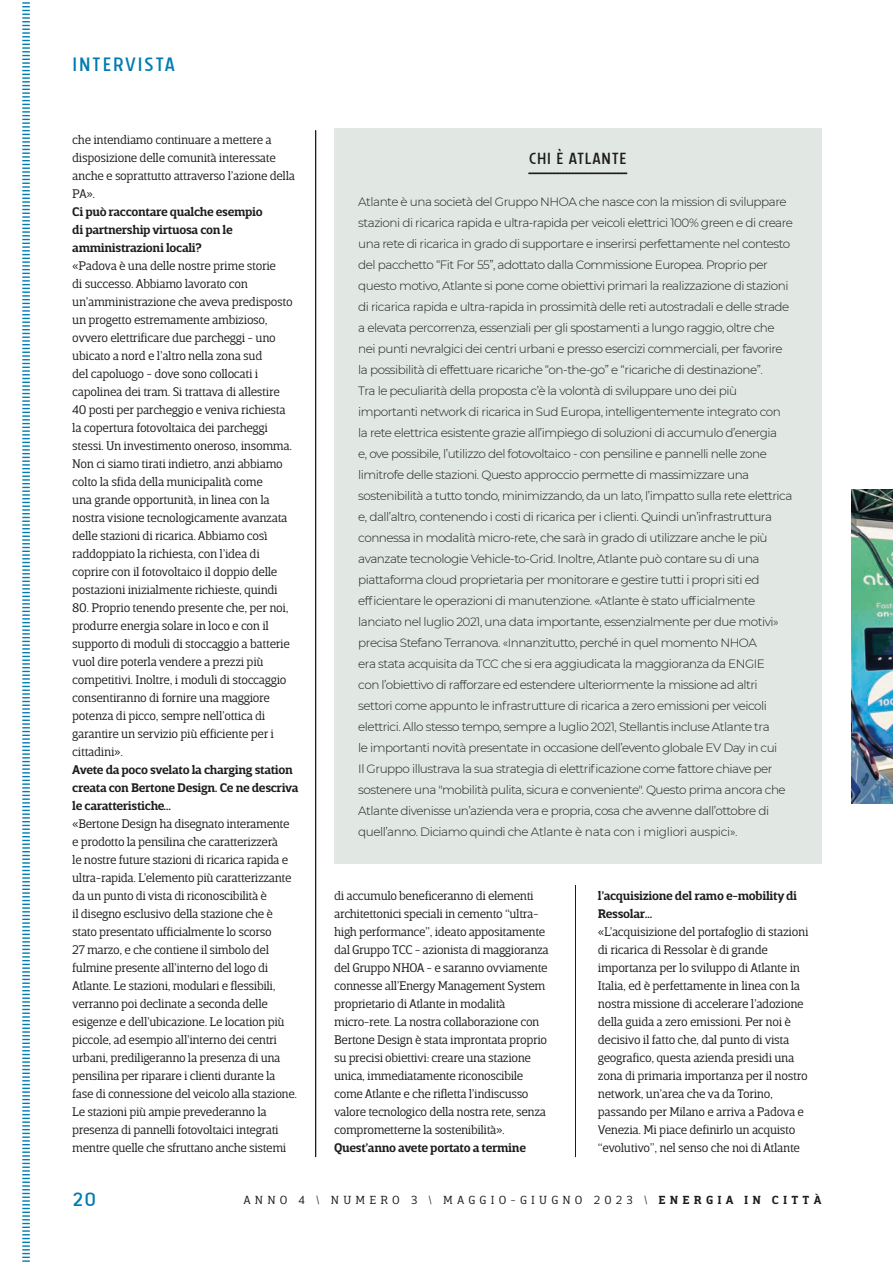
<style>
.page{position:relative;width:893px;height:1263px;background:#fff}
.page>*{position:absolute;margin:0;border:0;box-sizing:border-box;transform-origin:0 0}
.t1{font:27px "Tolyer Bookno.1";letter-spacing:.04em;color:#007cb0}
.t2{font:22.5px "Tolyer Bookno.1";color:#1d1d1b}
.t3{font:300 12.75px/18px "Breve Slab Text";letter-spacing:-.025em;color:#1d1d1b}
.t4{font:600 12.75px/18px "Breve Slab Text";letter-spacing:-.025em;color:#1d1d1b}
.t5{font:300 12px/21px "Montserrat";letter-spacing:-.04em;color:#1d1d1b}
.t6{font:300 12px "Breve Slab Text";letter-spacing:.35em;color:#1d1d1b}
.s1{font-weight:600}
</style>
<div class="page">
<svg style="left:22px;top:2px;width:8px;height:1260px"></svg>
<svg style="left:575px;top:885px;width:1px;height:272px"></svg>
<svg style="left:315px;top:130px;width:1px;height:1027px"></svg>
<img style="left:851px;top:489px;width:42px;height:315px">
<div style="left:334px;top:128px;width:487px;height:735px;background:#e1e7e2"></div>
<svg style="left:529px;top:173px;width:98px;height:1px"></svg>
<h1 class="t1" style="left:72px;top:51px;width:105px">INTERVISTA</h1>
<p class="t3" style="left:72px;top:131px;width:224px">che intendiamo continuare a mettere a disposizione delle comunità interessate anche e soprattutto attraverso l’azione della PA».</p>
<p class="t4" style="left:72px;top:203px;width:192px">Ci può raccontare qualche esempio di partnership virtuosa con le amministrazioni locali?</p>
<p class="t3" style="left:72px;top:257px;width:222px">«Padova è una delle nostre prime storie<br>di successo. Abbiamo lavorato con un’amministrazione che aveva predisposto un progetto estremamente ambizioso, ovvero elettrificare due parcheggi - uno ubicato a nord e l’altro nella zona sud<br>del capoluogo - dove sono collocati i capolinea dei tram. Si trattava di allestire 40 posti per parcheggio e veniva richiesta la copertura fotovoltaica dei parcheggi stessi. Un investimento oneroso, insomma.<br>Non ci siamo tirati indietro, anzi abbiamo colto la sfida della municipalità come<br>una grande opportunità, in linea con la nostra visione tecnologicamente avanzata delle stazioni di ricarica. Abbiamo così raddoppiato la richiesta, con l’idea di coprire con il fotovoltaico il doppio delle postazioni inizialmente richieste, quindi</p>
<p class="t3" style="left:72px;top:599px;width:219px">80. Proprio tenendo presente che, per noi, produrre energia solare in loco e con il supporto di moduli di stoccaggio a batterie vuol dire poterla vendere a prezzi più competitivi. Inoltre, i moduli di stoccaggio consentiranno di fornire una maggiore potenza di picco, sempre nell’ottica di garantire un servizio più efficiente per i cittadini».</p>
<p class="t4" style="left:72px;top:761px;width:228px">Avete da poco svelato la charging station creata con Bertone Design. Ce ne descriva le caratteristiche…</p>
<p class="t3" style="left:72px;top:815px;width:226px">«Bertone Design ha disegnato interamente e prodotto la pensilina che caratterizzerà<br>le nostre future stazioni di ricarica rapida e ultra-rapida. L’elemento più caratterizzante da un punto di vista di riconoscibilità è<br>il disegno esclusivo della stazione che è stato presentato ufficialmente lo scorso<br>27 marzo, e che contiene il simbolo del fulmine presente all’interno del logo di Atlante. Le stazioni, modulari e flessibili, verranno poi declinate a seconda delle esigenze e dell’ubicazione. Le location più piccole, ad esempio all’interno dei centri urbani, prediligeranno la presenza di una pensilina per riparare i clienti durante la fase di connessione del veicolo alla stazione.<br>Le stazioni più ampie prevederanno la presenza di pannelli fotovoltaici integrati mentre quelle che sfruttano anche sistemi</p>
<h2 class="t2" style="left:529px;top:147px;width:100px">CHI È ATLANTE</h2>
<p class="t5" style="left:358px;top:190px;width:436px">Atlante è una società del Gruppo NHOA che nasce con la mission di sviluppare stazioni di ricarica rapida e ultra-rapida per veicoli elettrici 100% green e di creare una rete di ricarica in grado di supportare e inserirsi perfettamente nel contesto del pacchetto “Fit For 55”, adottato dalla Commissione Europea. Proprio per questo motivo, Atlante si pone come obiettivi primari la realizzazione di stazioni di ricarica rapida e ultra-rapida in prossimità delle reti autostradali e delle strade a elevata percorrenza, essenziali per gli spostamenti a lungo raggio, oltre che nei punti nevralgici dei centri urbani e presso esercizi commerciali, per favorire la possibilità di effettuare ricariche “on-the-go” e “ricariche di destinazione”.<br>Tra le peculiarità della proposta c’è la volontà di sviluppare uno dei più importanti network di ricarica in Sud Europa, intelligentemente integrato con la rete elettrica esistente grazie all’impiego di soluzioni di accumulo d’energia<br>e, ove possibile, l’utilizzo del fotovoltaico - con pensiline e pannelli nelle zone limitrofe delle stazioni. Questo approccio permette di massimizzare una sostenibilità a tutto tondo, minimizzando, da un lato, l’impatto sulla rete elettrica e, dall’altro, contenendo i costi di ricarica per i clienti. Quindi un’infrastruttura connessa in modalità micro-rete, che sarà in grado di utilizzare anche le più avanzate tecnologie Vehicle-to-Grid. Inoltre, Atlante può contare su di una piattaforma cloud proprietaria per monitorare e gestire tutti i propri siti ed efficientare le operazioni di manutenzione. «Atlante è stato ufficialmente lanciato nel luglio 2021, una data importante, essenzialmente per due motivi» precisa Stefano Terranova. «Innanzitutto, perché in quel momento NHOA<br>era stata acquisita da TCC che si era aggiudicata la maggioranza da ENGIE<br>con l’obiettivo di rafforzare ed estendere ulteriormente la missione ad altri settori come appunto le infrastrutture di ricarica a zero emissioni per veicoli elettrici. Allo stesso tempo, sempre a luglio 2021, Stellantis incluse Atlante tra<br>le importanti novità presentate in occasione dell’evento globale EV Day in cui<br>Il Gruppo illustrava la sua strategia di elettrificazione come fattore chiave per sostenere una "mobilità pulita, sicura e conveniente". Questo prima ancora che Atlante divenisse un’azienda vera e propria, cosa che avvenne dall’ottobre di quell’anno. Diciamo quindi che Atlante è nata con i migliori auspici».</p>
<p class="t3" style="left:334px;top:887px;width:216px">di accumulo beneficeranno di elementi architettonici speciali in cemento “ultra&shy;high performance”, ideato appositamente dal Gruppo TCC - azionista di maggioranza del Gruppo NHOA - e saranno ovviamente connesse all’Energy Management System proprietario di Atlante in modalità micro-rete. La nostra collaborazione con Bertone Design è stata improntata proprio su precisi obiettivi: creare una stazione unica, immediatamente riconoscibile come Atlante e che rifletta l’indiscusso valore tecnologico della nostra rete, senza comprometterne la sostenibilità».</p>
<p class="t4" style="left:334px;top:1139px;width:193px">Quest’anno avete portato a termine</p>
<p class="t4" style="left:598px;top:887px;width:201px">l’acquisizione del ramo e-mobility di<br>Ressolar…</p>
<p class="t3" style="left:598px;top:923px;width:212px">«L’acquisizione del portafoglio di stazioni di ricarica di Ressolar è di grande importanza per lo sviluppo di Atlante in Italia, ed è perfettamente in linea con la nostra missione di accelerare l’adozione della guida a zero emissioni. Per noi è decisivo il fatto che, dal punto di vista geografico, questa azienda presidi una zona di primaria importanza per il nostro network, un’area che va da Torino, passando per Milano e arriva a Padova e Venezia. Mi piace definirlo un acquisto “evolutivo”, nel senso che noi di Atlante</p>
<p class="t6" style="left:243px;top:1193px;width:579px">ANNO 4 \ NUMERO 3 \ MAGGIO-GIUGNO 2023 \ <span class="s1">ENERGIA IN CITTÀ</span></p>
<h1 class="t1" style="left:72px;top:1185px;width:25px">20</h1>
</div>
